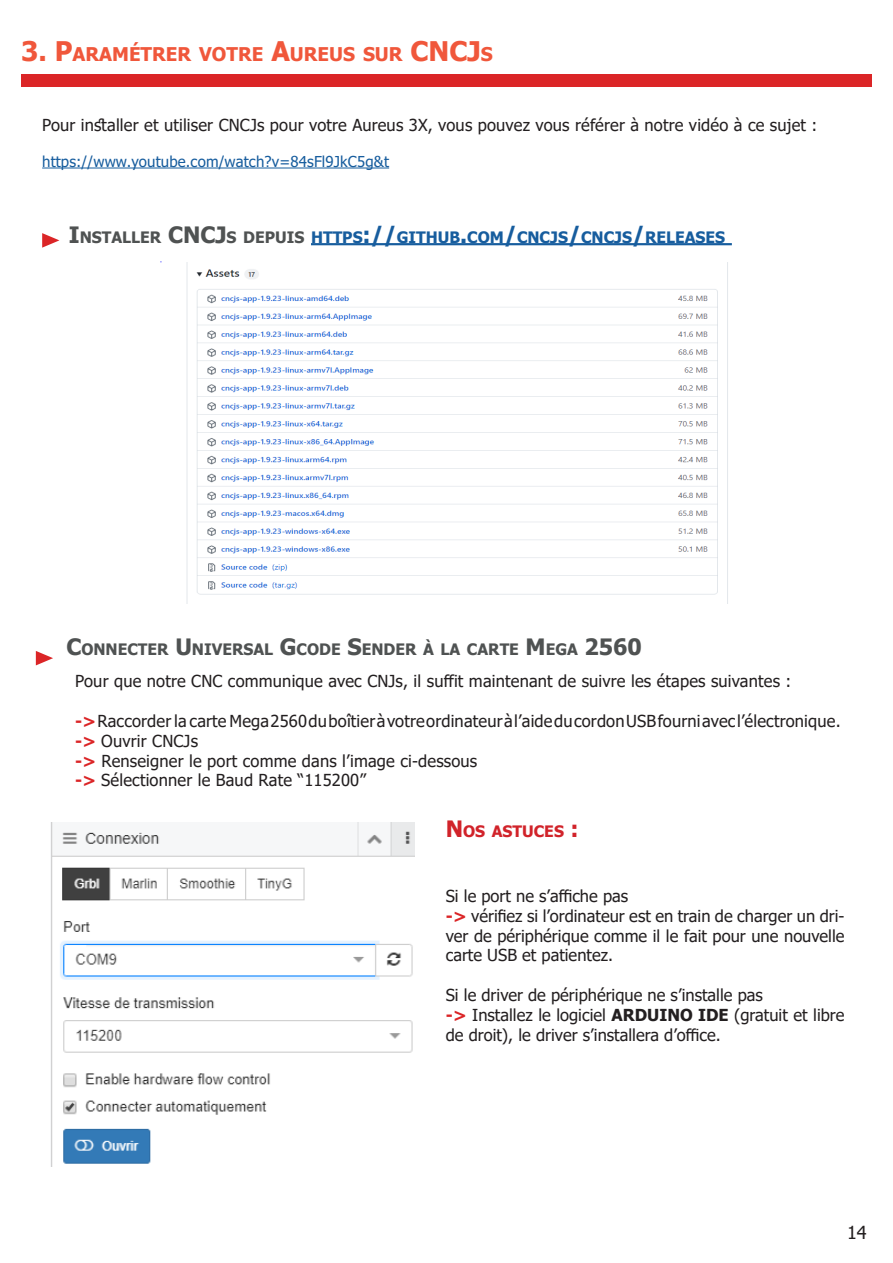
<style>
.page{position:relative;width:893px;height:1263px;background:#fff}
.page>*{position:absolute;margin:0;border:0;box-sizing:border-box;transform-origin:0 0}
.t1{font:700 27px "Tahoma";color:#f0573b}
.t2{font:700 18.9px "Tahoma";color:#f0573b}
.t3{font:18px "Tahoma";color:#231f20}
.t4{font:16.5px/19.8px "Tahoma";letter-spacing:.01em;color:#231f20;text-align:justify}
.t5{font:700 15.75px "Tahoma";color:#4f5252}
.t6{font:700 15.75px "Tahoma";color:#175d9e}
.t7{font:700 15.75px "Tahoma";color:#d1232a}
.t8{font:15px "Tahoma";letter-spacing:.01em;color:#175d9e}
.s1{font-size:27px}
.s2{font-size:18.9px}
.s3{font-size:22.5px}
.s4{font-size:22.5px;color:#4f5252}
.s5{color:#4f5252}
.s6{font-weight:700;color:#db2527}
.s7{font-weight:700}
</style>
<div class="page">
<div style="left:21px;top:74px;width:851px;height:13px;background:#db2527"></div>
<svg style="left:42px;top:233px;width:17px;height:15px"></svg>
<hr style="left:311px;top:243px;width:421px;height:2px;background:#175d9e">
<svg style="left:36px;top:651px;width:17px;height:14px"></svg>
<hr style="left:42px;top:168px;width:347px;height:1px;background:#175d9e">
<img style="left:161px;top:261px;width:567px;height:343px">
<img style="left:51px;top:822px;width:364px;height:345px">
<p class="t2" style="left:21px;top:41px;width:409px"><span class="s1">3. P</span>ARAMÉTRER VOTRE <span class="s1">A</span>UREUS SUR <span class="s1">CNC</span></p>
<p class="t1" style="left:467px;top:32px;width:27px">J<span class="s2">S</span></p>
<p class="t4" style="left:42px;top:116px;width:777px">Pour installer et utiliser CNCJs pour votre Aureus 3X, vous pouvez vous référer à notre vidéo à ce sujet :</p>
<p class="t8" style="left:42px;top:151px;width:348px">https://www.youtube.com/watch?v=84sFl9JkC5g&amp;t</p>
<p class="t5" style="left:69px;top:226px;width:116px"><span class="s3">I</span>NSTALLER <span class="s3">CNC</span></p>
<p class="t6" style="left:215px;top:226px;width:511px"><span class="s4">J</span><span class="s5">S DEPUIS</span> HTTPS<span class="s3">://</span>GITHUB<span class="s3">.</span>COM<span class="s3">/</span>CNCJS<span class="s3">/</span>CNCJS<span class="s3">/</span>RELEASES</p>
<p class="t5" style="left:66px;top:638px;width:577px"><span class="s3">C</span>ONNECTER <span class="s3">U</span> NIVERSAL <span class="s3">G</span>CODE <span class="s3">S</span>ENDER À LA CARTE <span class="s3">M</span> EGA <span class="s3">2560</span></p>
<p class="t4" style="left:75px;top:672px;width:718px">Pour que notre CNC communique avec CNJs, il suffit maintenant de suivre les étapes suivantes :</p>
<p class="t4" style="left:75px;top:712px;width:767px"><span class="s6">-&gt;</span> Raccorder la carte Mega 2560 du boîtier à votre ordinateur à l’aide du cordon USB fourni avec l’électronique.</p>
<p class="t4" style="left:75px;top:732px;width:124px"><span class="s6">-&gt;</span> Ouvrir CNCJs</p>
<p class="t4" style="left:75px;top:752px;width:403px"><span class="s6">-&gt;</span> Renseigner le port comme dans l’image ci-dessous</p>
<p class="t4" style="left:75px;top:771px;width:292px"><span class="s6">-&gt;</span> Sélectionner le Baud Rate “115200”</p>
<p class="t7" style="left:446px;top:820px;width:135px"><span class="s3">N</span> OS ASTUCES <span class="s3">:</span></p>
<p class="t4" style="left:446px;top:887px;width:184px">Si le port ne s’affiche pas</p>
<p class="t4" style="left:446px;top:907px;width:400px"><span class="s6">-&gt;</span> vérifiez si l’ordinateur est en train de charger un dri&shy;ver de périphérique comme il le fait pour une nouvelle carte USB et patientez.</p>
<p class="t4" style="left:446px;top:986px;width:319px">Si le driver de périphérique ne s’installe pas</p>
<p class="t4" style="left:446px;top:1006px;width:400px"><span class="s6">-&gt;</span> Installez le logiciel <span class="s7">ARDUINO IDE</span> (gratuit et libre de droit), le driver s’installera d’office.</p>
<p class="t3" style="left:847px;top:1220px;width:21px">14</p>
</div>
